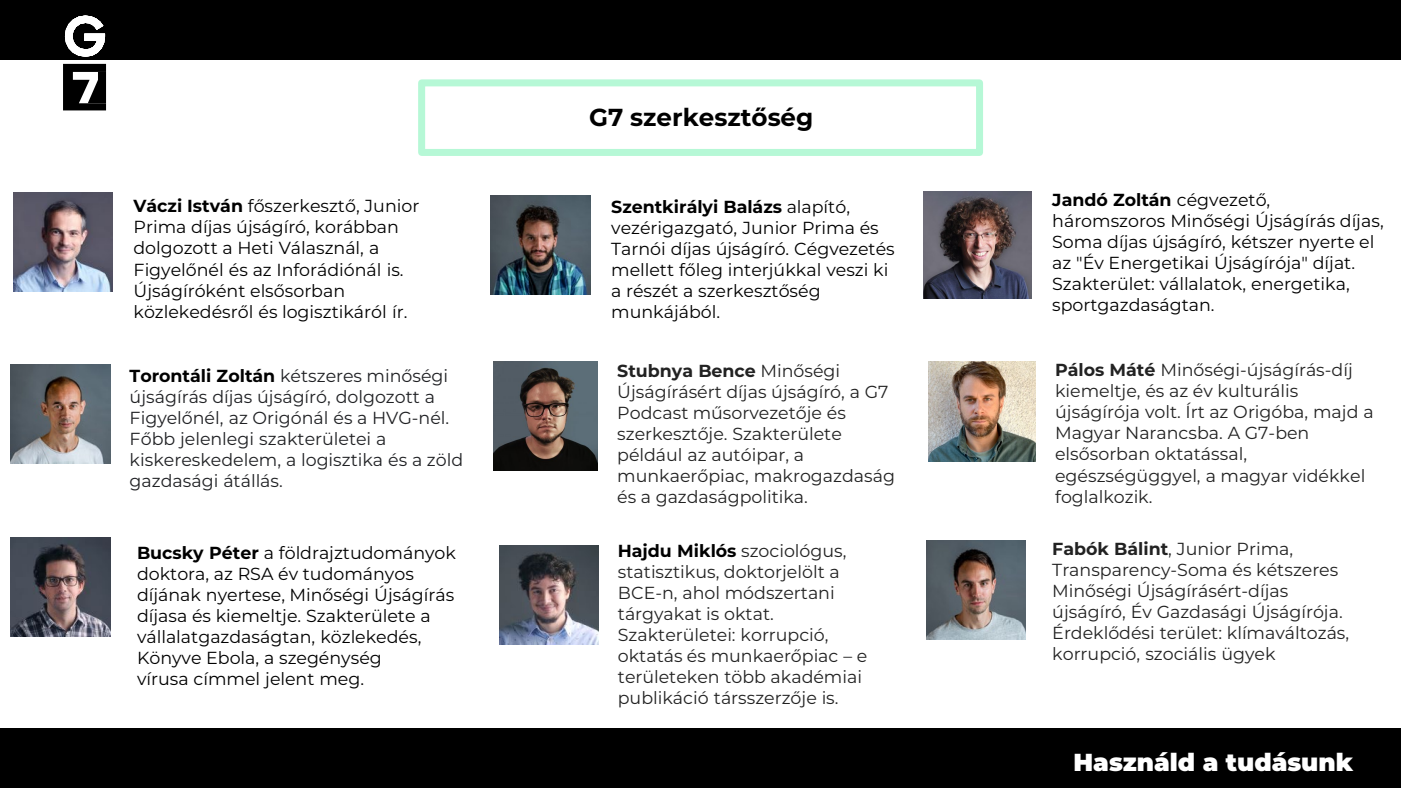
<style>
.page{position:relative;width:1401px;height:788px;background:#fff}
.page>*{position:absolute;margin:0;border:0;box-sizing:border-box;transform-origin:0 0}
.t1{font:900 24.5px "Montserrat";color:#fff}
.t2{font:700 24.5px "Montserrat";color:#000}
.t3{font:17.5px/21px "Montserrat";color:#222}
.t4{font:17.5px/21px "Montserrat";color:#000}
.t5{font:17.5px/21px "Montserrat";color:#202124}
.s1{font-weight:700}
.s2{font-weight:700;color:#000}
</style>
<div class="page">
<div style="left:0;top:728px;width:1400px;height:60px;background:#000"></div>
<div style="left:0;top:0;width:1400px;height:59px;background:#000"></div>
<svg style="left:63px;top:64px;width:43px;height:46px"></svg>
<svg style="left:65px;top:16px;width:40px;height:41px"></svg>
<div style="left:418px;top:79px;width:564px;height:77px;border:7px solid #b6f8d6"></div>
<img style="left:13px;top:192px;width:99px;height:99px">
<img style="left:493px;top:361px;width:104px;height:109px">
<img style="left:926px;top:540px;width:99px;height:99px">
<img style="left:499px;top:545px;width:99px;height:99px">
<img style="left:923px;top:191px;width:107px;height:107px">
<img style="left:490px;top:195px;width:100px;height:99px">
<img style="left:11px;top:365px;width:99px;height:99px">
<img style="left:11px;top:537px;width:99px;height:99px">
<img style="left:928px;top:362px;width:107px;height:99px">
<p class="t4" style="left:133px;top:195px;width:287px"><span class="s1">Váczi István</span> főszerkesztő, Junior<br>Prima díjas újságíró, korábban dolgozott a Heti Válasznál, a<br>Figyelőnél és az Inforádiónál is.<br>Újságíróként elsősorban közlekedésről és logisztikáról ír.</p>
<p class="t2" style="left:589px;top:99px;width:226px">G7 szerkesztőség</p>
<p class="t4" style="left:611px;top:196px;width:285px"><span class="s1">Szentkirályi Balázs</span> alapító, vezérigazgató, Junior Prima és<br>Tarnói díjas újságíró. Cégvezetés mellett főleg interjúkkal veszi ki a részét a szerkesztőség munkájából.</p>
<p class="t4" style="left:1052px;top:188px;width:333px"><span class="s1">Jandó Zoltán</span> cégvezető, háromszoros Minőségi Újságírás díjas, Soma díjas újságíró, kétszer nyerte el az "Év Energetikai Újságírója" díjat.<br>Szakterület: vállalatok, energetika, sportgazdaságtan.</p>
<p class="t5" style="left:130px;top:365px;width:335px"><span class="s2">Torontáli Zoltán</span> kétszeres minőségi újságírás díjas újságíró, dolgozott a Figyelőnél, az Origónál és a HVG-nél.<br>Főbb jelenlegi szakterületei a kiskereskedelem, a logisztika és a zöld gazdasági átállás.</p>
<p class="t3" style="left:617px;top:359px;width:279px"><span class="s1">Stubnya Bence</span> Minőségi<br>Újságírásért díjas újságíró, a G7<br>Podcast műsorvezetője és szerkesztője. Szakterülete például az autóipar, a munkaerőpiac, makrogazdaság és a gazdaságpolitika.</p>
<p class="t3" style="left:1054px;top:359px;width:320px"><span class="s1">Pálos Máté</span> Minőségi-újságírás-díj kiemeltje, és az év kulturális újságírója volt. Írt az Origóba, majd a<br>Magyar Narancsba. A G7-ben elsősorban oktatással, egészségüggyel, a magyar vidékkel foglalkozik.</p>
<p class="t4" style="left:137px;top:541px;width:320px"><span class="s1">Bucsky Péter</span> a földrajztudományok doktora, az RSA év tudományos díjának nyertese, Minőségi Újságírás díjasa és kiemeltje. Szakterülete a vállalatgazdaságtan, közlekedés,<br>Könyve Ebola, a szegénység<br>vírusa címmel jelent meg.</p>
<p class="t3" style="left:617px;top:539px;width:251px"><span class="s2">Hajdu Miklós</span> szociológus, statisztikus, doktorjelölt a<br>BCE-n, ahol módszertani tárgyakat is oktat.<br>Szakterületei: korrupció, oktatás és munkaerőpiac – e területeken több akadémiai publikáció társszerzője is.</p>
<p class="t3" style="left:1052px;top:538px;width:298px"><span class="s1">Fabók Bálint</span>, Junior Prima,<br>Transparency-Soma és kétszeres<br>Minőségi Újságírásért-díjas újságíró, Év Gazdasági Újságírója.<br>Érdeklődési terület: klímaváltozás, korrupció, szociális ügyek</p>
<p class="t1" style="left:1073px;top:743px;width:281px">Használd a tudásunk</p>
</div>
